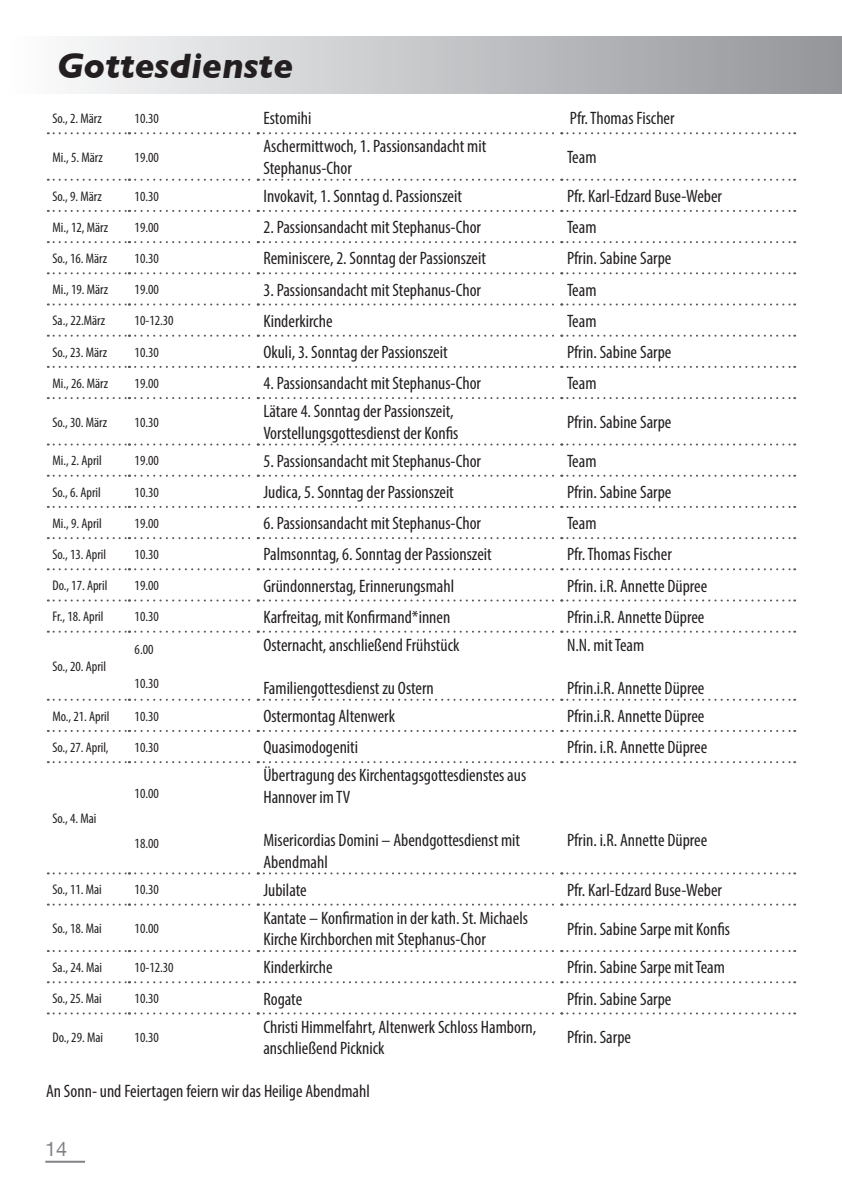
<style>
.page{position:relative;width:842px;height:1191px;background:#fff}
.page>*{position:absolute;margin:0;border:0;box-sizing:border-box;transform-origin:0 0}
.t1{font:italic 700 36px "Gill Sans";color:#231f20}
.t2{font:20px "Helvetica Neue";color:#808285}
.t3{font:condensed 18px/21.6px "Myriad Pro";color:#231f20}
.t4{font:condensed 14px "Myriad Pro";color:#231f20}
</style>
<div class="page">
<hr style="left:45px;top:1160px;width:40px;height:2px;background:#808285">
<div style="left:0;top:37px;width:842px;height:57px;background:linear-gradient(to right,#fdfdfe,#939499)"></div>
<hr style="left:841px;top:37px;width:1px;height:57px;background:#939598">
<svg style="left:48px;top:241px;width:747px;height:2px"></svg>
<svg style="left:48px;top:272px;width:747px;height:2px"></svg>
<svg style="left:48px;top:366px;width:747px;height:2px"></svg>
<svg style="left:48px;top:397px;width:747px;height:2px"></svg>
<svg style="left:48px;top:443px;width:747px;height:2px"></svg>
<svg style="left:48px;top:475px;width:747px;height:2px"></svg>
<svg style="left:48px;top:506px;width:747px;height:2px"></svg>
<svg style="left:48px;top:537px;width:747px;height:2px"></svg>
<svg style="left:48px;top:568px;width:747px;height:2px"></svg>
<svg style="left:48px;top:599px;width:747px;height:2px"></svg>
<svg style="left:48px;top:630px;width:747px;height:2px"></svg>
<svg style="left:48px;top:698px;width:747px;height:2px"></svg>
<svg style="left:48px;top:730px;width:747px;height:2px"></svg>
<svg style="left:48px;top:761px;width:747px;height:2px"></svg>
<svg style="left:48px;top:872px;width:747px;height:2px"></svg>
<svg style="left:48px;top:903px;width:747px;height:2px"></svg>
<svg style="left:48px;top:950px;width:747px;height:2px"></svg>
<svg style="left:48px;top:981px;width:747px;height:2px"></svg>
<svg style="left:48px;top:1012px;width:747px;height:2px"></svg>
<svg style="left:48px;top:132px;width:747px;height:2px"></svg>
<svg style="left:48px;top:179px;width:747px;height:2px"></svg>
<svg style="left:48px;top:210px;width:747px;height:2px"></svg>
<svg style="left:48px;top:303px;width:747px;height:2px"></svg>
<svg style="left:48px;top:335px;width:747px;height:2px"></svg>
<h1 class="t1" style="left:57px;top:44px;width:237px">Gottesdienste</h1>
<p class="t4" style="left:52px;top:110px;width:51px">So., 2. März</p>
<p class="t4" style="left:135px;top:110px;width:26px">10.30</p>
<p class="t3" style="left:263px;top:107px;width:49px">Estomihi</p>
<p class="t3" style="left:570px;top:107px;width:106px">Pfr. Thomas Fischer</p>
<p class="t4" style="left:52px;top:149px;width:52px">Mi., 5. März</p>
<p class="t4" style="left:135px;top:149px;width:26px">19.00</p>
<p class="t3" style="left:263px;top:135px;width:224px">Aschermittwoch, 1. Passionsandacht mit<br>Stephanus-Chor</p>
<p class="t3" style="left:567px;top:146px;width:31px">Team</p>
<p class="t4" style="left:52px;top:187px;width:51px">So., 9. März</p>
<p class="t4" style="left:135px;top:187px;width:26px">10.30</p>
<p class="t3" style="left:263px;top:185px;width:200px">Invokavit, 1. Sonntag d. Passionszeit</p>
<p class="t3" style="left:567px;top:185px;width:157px">Pfr. Karl-Edzard Buse-Weber</p>
<p class="t4" style="left:52px;top:219px;width:57px">Mi., 12, März</p>
<p class="t4" style="left:135px;top:219px;width:26px">19.00</p>
<p class="t3" style="left:263px;top:216px;width:219px">2. Passionsandacht mit Stephanus-Chor</p>
<p class="t3" style="left:567px;top:216px;width:31px">Team</p>
<p class="t4" style="left:52px;top:250px;width:56px">So., 16. März</p>
<p class="t4" style="left:135px;top:250px;width:26px">10.30</p>
<p class="t3" style="left:263px;top:247px;width:224px">Reminiscere, 2. Sonntag der Passionszeit</p>
<p class="t3" style="left:567px;top:247px;width:106px">Pfrin. Sabine Sarpe</p>
<p class="t4" style="left:52px;top:281px;width:57px">Mi., 19. März</p>
<p class="t4" style="left:135px;top:281px;width:26px">19.00</p>
<p class="t3" style="left:263px;top:279px;width:219px">3. Passionsandacht mit Stephanus-Chor</p>
<p class="t3" style="left:567px;top:279px;width:31px">Team</p>
<p class="t4" style="left:52px;top:312px;width:54px">Sa., 22.März</p>
<p class="t4" style="left:135px;top:312px;width:40px">10-12.30</p>
<p class="t3" style="left:263px;top:310px;width:71px">Kinderkirche</p>
<p class="t3" style="left:567px;top:310px;width:31px">Team</p>
<p class="t4" style="left:52px;top:343px;width:56px">So., 23. März</p>
<p class="t4" style="left:135px;top:343px;width:26px">10.30</p>
<p class="t3" style="left:263px;top:341px;width:186px">Okuli, 3. Sonntag der Passionszeit</p>
<p class="t3" style="left:567px;top:341px;width:106px">Pfrin. Sabine Sarpe</p>
<p class="t4" style="left:52px;top:375px;width:57px">Mi., 26. März</p>
<p class="t4" style="left:135px;top:375px;width:26px">19.00</p>
<p class="t3" style="left:263px;top:372px;width:219px">4. Passionsandacht mit Stephanus-Chor</p>
<p class="t3" style="left:567px;top:372px;width:31px">Team</p>
<p class="t4" style="left:52px;top:413px;width:56px">So., 30. März</p>
<p class="t4" style="left:135px;top:413px;width:26px">10.30</p>
<p class="t3" style="left:263px;top:400px;width:196px">Lätare 4. Sonntag der Passionszeit,<br>Vorstellungsgottesdienst der Konfis</p>
<p class="t3" style="left:567px;top:411px;width:106px">Pfrin. Sabine Sarpe</p>
<p class="t4" style="left:52px;top:452px;width:51px">Mi., 2. April</p>
<p class="t4" style="left:135px;top:452px;width:26px">19.00</p>
<p class="t3" style="left:263px;top:450px;width:219px">5. Passionsandacht mit Stephanus-Chor</p>
<p class="t3" style="left:567px;top:450px;width:31px">Team</p>
<p class="t4" style="left:52px;top:483px;width:50px">So., 6. April</p>
<p class="t4" style="left:135px;top:483px;width:26px">10.30</p>
<p class="t3" style="left:263px;top:481px;width:192px">Judica, 5. Sonntag der Passionszeit</p>
<p class="t3" style="left:567px;top:481px;width:106px">Pfrin. Sabine Sarpe</p>
<p class="t4" style="left:52px;top:514px;width:51px">Mi., 9. April</p>
<p class="t4" style="left:135px;top:514px;width:26px">19.00</p>
<p class="t3" style="left:263px;top:512px;width:219px">6. Passionsandacht mit Stephanus-Chor</p>
<p class="t3" style="left:567px;top:512px;width:31px">Team</p>
<p class="t4" style="left:52px;top:546px;width:55px">So., 13. April</p>
<p class="t4" style="left:135px;top:546px;width:26px">10.30</p>
<p class="t3" style="left:263px;top:543px;width:230px">Palmsonntag, 6. Sonntag der Passionszeit</p>
<p class="t3" style="left:567px;top:543px;width:106px">Pfr. Thomas Fischer</p>
<p class="t4" style="left:52px;top:577px;width:56px">Do., 17. April</p>
<p class="t4" style="left:135px;top:577px;width:26px">19.00</p>
<p class="t3" style="left:263px;top:574px;width:192px">Gründonnerstag, Erinnerungsmahl</p>
<p class="t3" style="left:567px;top:574px;width:142px">Pfrin. i.R. Annette Düpree</p>
<p class="t4" style="left:52px;top:608px;width:53px">Fr., 18. April</p>
<p class="t4" style="left:135px;top:608px;width:26px">10.30</p>
<p class="t3" style="left:263px;top:606px;width:188px">Karfreitag, mit Konfirmand*innen</p>
<p class="t3" style="left:567px;top:606px;width:139px">Pfrin.i.R. Annette Düpree</p>
<p class="t4" style="left:52px;top:658px;width:55px">So., 20. April</p>
<p class="t3" style="left:263px;top:634px;width:198px">Osternacht, anschließend Frühstück</p>
<p class="t3" style="left:263px;top:677px;width:172px">Familiengottesdienst zu Ostern</p>
<p class="t3" style="left:567px;top:634px;width:79px">N.N. mit Team</p>
<p class="t3" style="left:567px;top:677px;width:139px">Pfrin.i.R. Annette Düpree</p>
<p class="t4" style="left:135px;top:641px;width:20px">6.00</p>
<p class="t4" style="left:135px;top:674px;width:26px">10.30</p>
<p class="t4" style="left:52px;top:707px;width:58px">Mo., 21. April</p>
<p class="t4" style="left:135px;top:707px;width:26px">10.30</p>
<p class="t3" style="left:263px;top:705px;width:133px">Ostermontag Altenwerk</p>
<p class="t3" style="left:567px;top:705px;width:139px">Pfrin.i.R. Annette Düpree</p>
<p class="t4" style="left:52px;top:738px;width:58px">So., 27. April,</p>
<p class="t4" style="left:135px;top:738px;width:26px">10.30</p>
<p class="t3" style="left:263px;top:736px;width:96px">Quasimodogeniti</p>
<p class="t3" style="left:567px;top:736px;width:142px">Pfrin. i.R. Annette Düpree</p>
<p class="t4" style="left:52px;top:810px;width:46px">So., 4. Mai</p>
<p class="t4" style="left:135px;top:784px;width:26px">10.00</p>
<p class="t4" style="left:135px;top:835px;width:26px">18.00</p>
<p class="t3" style="left:263px;top:764px;width:264px">Übertragung des Kirchentagsgottesdienstes aus<br>Hannover im TV</p>
<p class="t3" style="left:263px;top:829px;width:258px">Misericordias Domini – Abendgottesdienst mit<br>Abendmahl</p>
<p class="t3" style="left:567px;top:829px;width:142px">Pfrin. i.R. Annette Düpree</p>
<p class="t4" style="left:52px;top:881px;width:51px">So., 11. Mai</p>
<p class="t4" style="left:135px;top:881px;width:26px">10.30</p>
<p class="t3" style="left:263px;top:878px;width:45px">Jubilate</p>
<p class="t3" style="left:567px;top:878px;width:157px">Pfr. Karl-Edzard Buse-Weber</p>
<p class="t4" style="left:52px;top:920px;width:51px">So., 18. Mai</p>
<p class="t4" style="left:135px;top:920px;width:26px">10.00</p>
<p class="t3" style="left:263px;top:906px;width:266px">Kantate – Konfirmation in der kath. St. Michaels<br>Kirche Kirchborchen mit Stephanus-Chor</p>
<p class="t3" style="left:567px;top:917px;width:165px">Pfrin. Sabine Sarpe mit Konfis</p>
<p class="t4" style="left:52px;top:958px;width:51px">Sa., 24. Mai</p>
<p class="t4" style="left:135px;top:958px;width:40px">10-12.30</p>
<p class="t3" style="left:263px;top:956px;width:71px">Kinderkirche</p>
<p class="t3" style="left:567px;top:956px;width:159px">Pfrin. Sabine Sarpe mit Team</p>
<p class="t4" style="left:52px;top:990px;width:51px">So., 25. Mai</p>
<p class="t4" style="left:135px;top:990px;width:26px">10.30</p>
<p class="t3" style="left:263px;top:987px;width:40px">Rogate</p>
<p class="t3" style="left:567px;top:987px;width:106px">Pfrin. Sabine Sarpe</p>
<p class="t4" style="left:52px;top:1028px;width:52px">Do., 29. Mai</p>
<p class="t4" style="left:135px;top:1028px;width:26px">10.30</p>
<p class="t3" style="left:263px;top:1015px;width:274px">Christi Himmelfahrt, Altenwerk Schloss Hamborn, anschließend Picknick</p>
<p class="t3" style="left:567px;top:1026px;width:66px">Pfrin. Sarpe</p>
<p class="t3" style="left:46px;top:1080px;width:325px">An Sonn- und Feiertagen feiern wir das Heilige Abendmahl</p>
<p class="t2" style="left:45px;top:1134px;width:24px">14</p>
</div>
